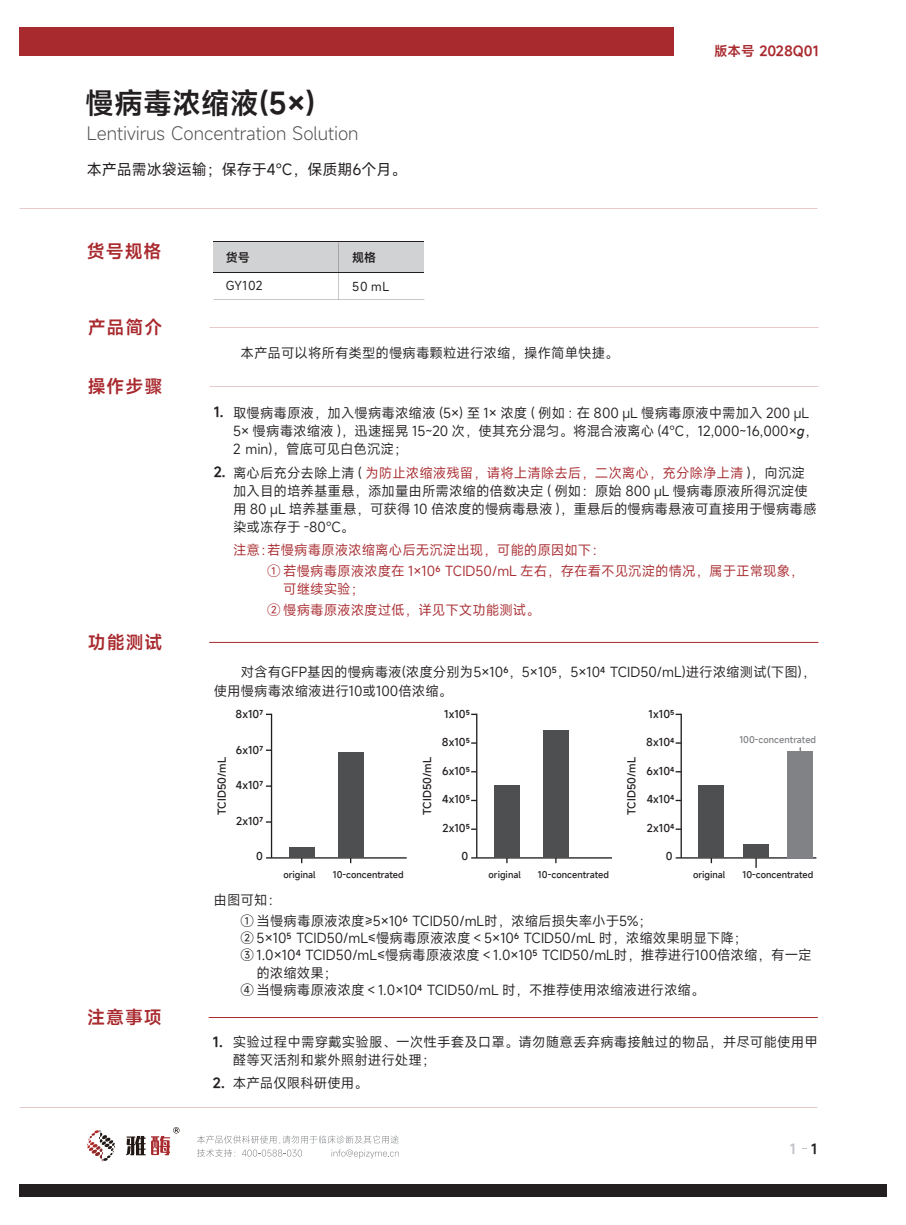
<style>
.page{position:relative;width:906px;height:1225px;background:#fff}
.page>*{position:absolute;margin:0;border:0;box-sizing:border-box;transform-origin:0 0}
.t1{font:600 28.95px "Mi Sans";color:#231f20}
.t2{font:300 18px "Mi Sans";color:#505052}
.t3{font:600 18px "Mi Sans";letter-spacing:.05em;color:#a8292e}
.t4{font:15px "Mi Sans";color:#231f20}
.t5{font:13.5px/18px "Mi Sans";color:#231f20}
.t6{font:13.5px/21.6px "Mi Sans";color:#a8292e}
.t7{font:600 13.5px "Mi Sans";color:#a8292e}
.t8{font:600 13.5px "Mi Sans";color:#231f20}
.t9{font:600 13.5px "Mi Sans";color:#c2c3c6}
.t10{font:12px "Mi Sans";letter-spacing:.05em;color:#231f20}
.t11{font:600 12px "Mi Sans";color:#231f20}
.t12{font:500 10.5px "Mi Sans";color:#231f20}
.t13{font:500 9px "Mi Sans";color:#231f20}
.t14{font:500 9px "Mi Sans";color:#808285}
.s1{font-family:"Arial";font-style:italic}
.s2{color:#a8292e}
.s3{font-weight:600}
.s4{color:#231f20}
</style>
<div class="page">
<div style="left:214px;top:242px;width:210px;height:31px;background:#d1d2d4"></div>
<hr style="left:214px;top:242px;width:210px;height:1px;background:#231f20">
<hr style="left:214px;top:272px;width:210px;height:1px;background:#231f20">
<div style="left:19px;top:27px;width:654px;height:29px;background:#a8292e"></div>
<div style="left:19px;top:1184px;width:867px;height:13px;background:#231f20"></div>
<svg style="left:87px;top:1130px;width:28px;height:31px"></svg>
<svg style="left:126px;top:1127px;width:53px;height:28px"></svg>
<svg style="left:197px;top:1135px;width:202px;height:23px"></svg>
<hr style="left:271px;top:713px;width:1px;height:145px;background:#231f20">
<hr style="left:266px;top:857px;width:141px;height:1px;background:#231f20">
<div style="left:289px;top:847px;width:25px;height:11px;background:#4e4f50"></div>
<div style="left:338px;top:752px;width:25px;height:106px;background:#4e4f50"></div>
<hr style="left:476px;top:713px;width:1px;height:145px;background:#231f20">
<hr style="left:471px;top:857px;width:141px;height:1px;background:#231f20">
<div style="left:494px;top:785px;width:26px;height:73px;background:#4e4f50"></div>
<div style="left:543px;top:730px;width:26px;height:128px;background:#4e4f50"></div>
<hr style="left:680px;top:713px;width:2px;height:145px;background:#231f20">
<hr style="left:675px;top:857px;width:141px;height:1px;background:#231f20">
<svg style="left:675px;top:828px;width:6px;height:2px"></svg>
<div style="left:698px;top:785px;width:26px;height:73px;background:#4e4f50"></div>
<div style="left:787px;top:751px;width:26px;height:107px;background:#808285"></div>
<div style="left:743px;top:844px;width:26px;height:14px;background:#4e4f50"></div>
<h1 class="t1" style="left:85px;top:84px;width:232px">慢病毒浓缩液(5×)</h1>
<h2 class="t2" style="left:87px;top:121px;width:273px">Lentivirus Concentration Solution</h2>
<p class="t4" style="left:87px;top:159px;width:321px">本产品需冰袋运输；保存于4℃，保质期6个月。</p>
<h2 class="t3" style="left:87px;top:239px;width:76px">货号规格</h2>
<p class="t11" style="left:226px;top:250px;width:26px">货号</p>
<p class="t11" style="left:352px;top:250px;width:26px">规格</p>
<p class="t10" style="left:226px;top:278px;width:38px">GY102</p>
<p class="t10" style="left:352px;top:278px;width:39px">50 mL</p>
<h2 class="t3" style="left:88px;top:315px;width:76px">产品简介</h2>
<p class="t5" style="left:240px;top:344px;width:379px">本产品可以将所有类型的慢病毒颗粒进行浓缩，操作简单快捷。</p>
<h2 class="t3" style="left:88px;top:374px;width:76px">操作步骤</h2>
<p class="t7" style="left:714px;top:42px;width:106px">版本号 2028Q01</p>
<h2 class="t3" style="left:88px;top:629px;width:76px">功能测试</h2>
<h2 class="t3" style="left:87px;top:1004px;width:76px">注意事项</h2>
<p class="t8" style="left:214px;top:403px;width:11px">1.</p>
<p class="t8" style="left:214px;top:463px;width:13px">2.</p>
<p class="t5" style="left:233px;top:403px;width:586px">取慢病毒原液，加入慢病毒浓缩液 (5×) 至 1× 浓度 ( 例如 : 在 800 μL 慢病毒原液中需加入 200 μL<br>5× 慢病毒浓缩液 )，迅速摇晃 15~20 次，使其充分混匀。将混合液离心 (4℃，12,000~16,000×<span class="s1">g</span>，<br>2 min)，管底可见白色沉淀；</p>
<p class="t5" style="left:233px;top:463px;width:585px">离心后充分去除上清 ( <span class="s2">为防止浓缩液残留，请将上清除去后，二次离心，充分除净上清</span> )，向沉淀加入目的培养基重悬，添加量由所需浓缩的倍数决定 ( 例如：原始 800 μL 慢病毒原液所得沉淀使用 80 μL 培养基重悬，可获得 10 倍浓度的慢病毒悬液 )，重悬后的慢病毒悬液可直接用于慢病毒感染或冻存于 -80℃。</p>
<p class="t6" style="left:267px;top:539px;width:538px">若慢病毒原液浓缩离心后无沉淀出现，可能的原因如下：<br>① 若慢病毒原液浓度在 1×106 TCID50/mL 左右，存在看不见沉淀的情况，属于正常现象，</p>
<p class="t6" style="left:267px;top:579px;width:274px;line-height:20.9px;text-indent:16px">可继续实验；<br>② 慢病毒原液浓度过低，详见下文功能测试。</p>
<p class="t6" style="left:233px;top:539px;width:42px">注意：</p>
<p class="t5" style="left:214px;top:662px;width:603px;line-height:19.5px;text-indent:27px">对含有GFP基因的慢病毒液(浓度分别为5×106，5×105，5×104 TCID50/mL)进行浓缩测试(下图)，使用慢病毒浓缩液进行10或100倍浓缩。</p>
<p class="t12" style="left:215px;top:814px;width:59px;rotate:-90deg">TCID50/mL</p>
<p class="t12" style="left:235px;top:706px;width:29px">8x107</p>
<p class="t12" style="left:236px;top:743px;width:29px">6x107</p>
<p class="t12" style="left:236px;top:778px;width:29px">4x107</p>
<p class="t12" style="left:236px;top:814px;width:28px">2x107</p>
<p class="t12" style="left:256px;top:849px;width:8px">0</p>
<p class="t13" style="left:283px;top:869px;width:34px">original</p>
<p class="t13" style="left:333px;top:869px;width:72px">10-concentrated</p>
<p class="t12" style="left:420px;top:814px;width:59px;rotate:-90deg">TCID50/mL</p>
<p class="t12" style="left:444px;top:706px;width:27px">1x105</p>
<p class="t12" style="left:442px;top:735px;width:30px">8x105</p>
<p class="t12" style="left:442px;top:764px;width:29px">6x105</p>
<p class="t12" style="left:442px;top:792px;width:29px">4x105</p>
<p class="t12" style="left:442px;top:821px;width:29px">2x105</p>
<p class="t12" style="left:461px;top:849px;width:8px">0</p>
<p class="t13" style="left:488px;top:869px;width:34px">original</p>
<p class="t13" style="left:538px;top:869px;width:72px">10-concentrated</p>
<p class="t12" style="left:624px;top:814px;width:59px;rotate:-90deg">TCID50/mL</p>
<p class="t12" style="left:648px;top:706px;width:27px">1x105</p>
<p class="t12" style="left:646px;top:735px;width:30px">8x104</p>
<p class="t12" style="left:646px;top:764px;width:29px">6x104</p>
<p class="t12" style="left:646px;top:792px;width:29px">4x104</p>
<p class="t12" style="left:647px;top:821px;width:29px">2x104</p>
<p class="t12" style="left:666px;top:849px;width:8px">0</p>
<p class="t14" style="left:739px;top:733px;width:78px">100-concentrated</p>
<p class="t13" style="left:693px;top:869px;width:34px">original</p>
<p class="t13" style="left:742px;top:869px;width:72px">10-concentrated</p>
<p class="t5" style="left:241px;top:889px;width:413px;line-height:21px;text-indent:-27px">由图可知：<br>① 当慢病毒原液浓度≥5×106 TCID50/mL时，浓缩后损失率小于5%；</p>
<p class="t5" style="left:240px;top:929px;width:573px;line-height:16.8px">② 5×105 TCID50/mL≤慢病毒原液浓度＜5×106 TCID50/mL 时，浓缩效果明显下降；<br>③ 1.0×104 TCID50/mL≤慢病毒原液浓度＜1.0×105 TCID50/mL时，推荐进行100倍浓缩，有一定</p>
<p class="t5" style="left:240px;top:964px;width:465px;line-height:16.8px;text-indent:16px">的浓缩效果；<br>④ 当慢病毒原液浓度＜1.0×104 TCID50/mL 时，不推荐使用浓缩液进行浓缩。</p>
<p class="t5" style="left:233px;top:1032px;width:586px">实验过程中需穿戴实验服、一次性手套及口罩。请勿随意丢弃病毒接触过的物品，并尽可能使用甲醛等灭活剂和紫外照射进行处理；</p>
<p class="t8" style="left:213px;top:1032px;width:11px">1.</p>
<p class="t5" style="left:213px;top:1073px;width:157px"><span class="s3">2.</span> 本产品仅限科研使用。</p>
<p class="t9" style="left:790px;top:1139px;width:29px">1 <span class="s4">1</span></p>
</div>
